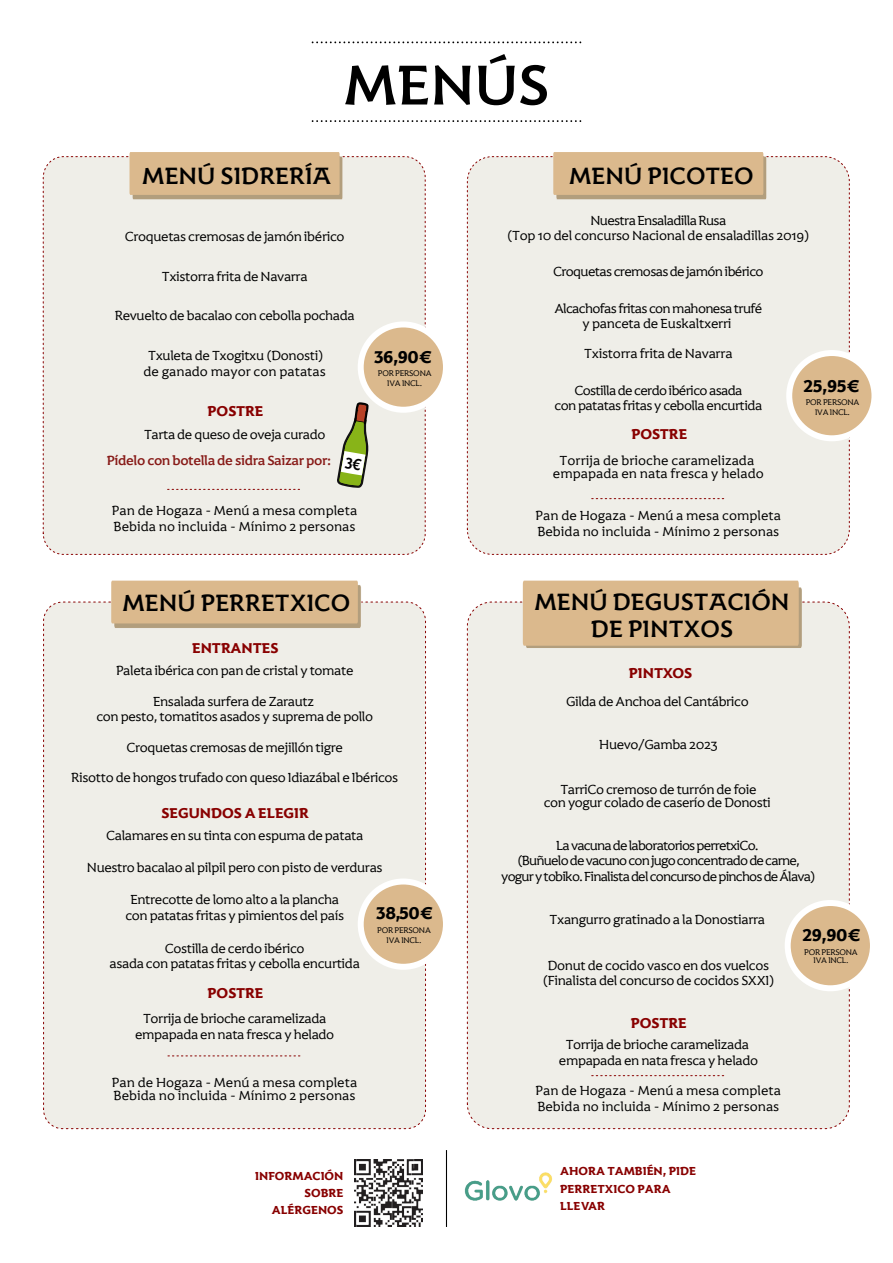
<style>
.page{position:relative;width:893px;height:1263px;background:#fff}
.page>*{position:absolute;margin:0;border:0;box-sizing:border-box;transform-origin:0 0}
.t1{font:600 59.1px "Harri Text";color:#000}
.t2{font:600 24.9px/26.8px "Harri Text";color:#000;text-align:center}
.t3{font:700 18px "Harri Text";letter-spacing:-.03em;color:#000}
.t4{font:700 15px "Harri Text";color:#800}
.t5{font:600 13.95px "Harri Text";letter-spacing:-.03em;color:#881b18}
.t6{font:13.5px/15px "Harri Text";letter-spacing:-.03em;color:#000;text-align:center}
.t7{font:13.5px/16.2px "Harri Text";color:#000}
.t8{font:13.5px/15.8px "Harri Text";letter-spacing:-.06em;color:#000;text-align:center}
.t9{font:13.5px/15px "Harri Text";letter-spacing:-.05em;color:#000;text-align:center}
.t10{font:700 12.3px/17.4px "Harri Text";color:#800;text-align:right}
.t11{font:8.4px/10.1px "Harri Text";letter-spacing:-.03em;color:#000;text-align:center}
</style>
<div class="page">
<div style="left:467px;top:602px;width:382px;height:526px;background:#efeee8;border-radius:24px"></div>
<div style="left:43px;top:157px;width:382px;height:397px;background:#efeee8;border-radius:21px"></div>
<div style="left:44px;top:602px;width:381px;height:526px;background:#efeee8;border-radius:19px"></div>
<div style="left:467px;top:157px;width:382px;height:397px;background:#efeee8;border-radius:25px"></div>
<svg style="left:592px;top:1075px;width:133px;height:1px"></svg>
<img style="left:354px;top:1159px;width:68px;height:68px">
<hr style="left:446px;top:1150px;width:1px;height:77px;background:#000">
<svg style="left:130px;top:152px;width:213px;height:48px;background:#d7b78d"></svg>
<svg style="left:111px;top:581px;width:250px;height:47px;background:#d6b68b"></svg>
<div style="left:523px;top:581px;width:279px;height:67px;background:#dbb98d"></div>
<svg style="left:553px;top:152px;width:214px;height:48px;background:#d7b78d"></svg>
<svg style="left:168px;top:489px;width:132px;height:1px"></svg>
<svg style="left:168px;top:1055px;width:133px;height:1px"></svg>
<svg style="left:592px;top:498px;width:133px;height:1px"></svg>
<img style="left:464px;top:1172px;width:88px;height:29px">
<svg style="left:312px;top:120px;width:269px;height:2px"></svg>
<svg style="left:312px;top:41px;width:269px;height:2px"></svg>
<div style="left:361px;top:324px;width:85px;height:86px;background:#dbb98d;border-radius:50%"></div>
<div style="left:358px;top:321px;width:91px;height:92px;border:6px solid #fff;border-radius:50%"></div>
<div style="left:789px;top:353px;width:85px;height:85px;background:#dbb98d;border-radius:50%"></div>
<div style="left:786px;top:350px;width:91px;height:91px;border:6px solid #fff;border-radius:50%"></div>
<div style="left:361px;top:881px;width:85px;height:86px;background:#dbb98d;border-radius:50%"></div>
<div style="left:358px;top:878px;width:91px;height:92px;border:6px solid #fff;border-radius:50%"></div>
<div style="left:788px;top:903px;width:85px;height:85px;background:#dbb98d;border-radius:50%"></div>
<div style="left:785px;top:900px;width:91px;height:91px;border:6px solid #fff;border-radius:50%"></div>
<svg style="left:337px;top:402px;width:32px;height:86px"></svg>
<h1 class="t1" style="left:344px;top:47px;width:207px">MENÚS</h1>
<h2 class="t2" style="left:142px;top:161px;width:191px">MENÚ SIDRERÍA</h2>
<h2 class="t2" style="left:569px;top:161px;width:186px">MENÚ PICOTEO</h2>
<p class="t6" style="left:125px;top:229px;width:221px">Croquetas cremosas de jamón ibérico</p>
<p class="t6" style="left:162px;top:268px;width:147px">Txistorra frita de Navarra</p>
<p class="t6" style="left:115px;top:308px;width:242px">Revuelto de bacalao con cebolla pochada</p>
<p class="t6" style="left:144px;top:347px;width:184px;line-height:16.2px">Txuleta de Txogitxu (Donosti) de ganado mayor con patatas</p>
<p class="t4" style="left:208px;top:401px;width:57px">POSTRE</p>
<h3 class="t3" style="left:374px;top:345px;width:60px">36,90€</h3>
<p class="t11" style="left:378px;top:368px;width:55px">POR PERSONA<br>IVA INCL.</p>
<p class="t6" style="left:507px;top:212px;width:305px">Nuestra Ensaladilla Rusa<br>(Top 10 del concurso Nacional de ensaladillas 2019)</p>
<p class="t9" style="left:553px;top:264px;width:212px">Croquetas cremosas de jamón ibérico</p>
<p class="t9" style="left:554px;top:301px;width:209px">Alcachofas fritas con mahonesa trufé y panceta de Euskaltxerri</p>
<p class="t6" style="left:584px;top:346px;width:150px">Txistorra frita de Navarra</p>
<p class="t6" style="left:554px;top:383px;width:209px">Costilla de cerdo ibérico asada<br>con patatas fritas y cebolla encurtida</p>
<h3 class="t3" style="left:803px;top:374px;width:58px">25,95€</h3>
<p class="t11" style="left:806px;top:397px;width:55px">POR PERSONA<br>IVA INCL.</p>
<p class="t6" style="left:144px;top:427px;width:183px">Tarta de queso de oveja curado</p>
<p class="t4" style="left:631px;top:424px;width:57px">POSTRE</p>
<p class="t5" style="left:107px;top:451px;width:226px">Pídelo con botella de sidra Saizar por:</p>
<p class="t7" style="left:112px;top:502px;width:247px">Pan de Hogaza - Menú a mesa completa<br>Bebida no incluida - Mínimo 2 personas</p>
<p class="t7" style="left:553px;top:454px;width:212px;line-height:13.2px;text-align:center">Torrija de brioche caramelizada empapada en nata fresca y helado</p>
<p class="t7" style="left:536px;top:507px;width:247px">Pan de Hogaza - Menú a mesa completa<br>Bebida no incluida - Mínimo 2 personas</p>
<h2 class="t2" style="left:122px;top:589px;width:229px">MENÚ PERRETXICO</h2>
<h2 class="t2" style="left:534px;top:588px;width:257px">MENÚ DEGUSTACIÓN<br>DE PINTXOS</h2>
<p class="t4" style="left:192px;top:638px;width:88px">ENTRANTES</p>
<p class="t6" style="left:116px;top:663px;width:239px">Paleta ibérica con pan de cristal y tomate</p>
<p class="t6" style="left:96px;top:694px;width:278px">Ensalada surfera de Zarautz<br>con pesto, tomatitos asados y suprema de pollo</p>
<p class="t6" style="left:127px;top:739px;width:218px">Croquetas cremosas de mejillón tigre</p>
<p class="t6" style="left:71px;top:770px;width:329px">Risotto de hongos trufado con queso Idiazábal e Ibéricos</p>
<p class="t4" style="left:162px;top:803px;width:149px">SEGUNDOS A ELEGIR</p>
<p class="t6" style="left:106px;top:827px;width:259px">Calamares en su tinta con espuma de patata</p>
<p class="t6" style="left:87px;top:859px;width:297px">Nuestro bacalao al pilpil pero con pisto de verduras</p>
<p class="t6" style="left:125px;top:891px;width:220px;line-height:16.5px">Entrecotte de lomo alto a la plancha con patatas fritas y pimientos del país</p>
<p class="t6" style="left:110px;top:940px;width:252px">Costilla de cerdo ibérico<br>asada con patatas fritas y cebolla encurtida</p>
<p class="t4" style="left:629px;top:663px;width:65px">PINTXOS</p>
<p class="t6" style="left:566px;top:694px;width:184px">Gilda de Anchoa del Cantábrico</p>
<p class="t6" style="left:599px;top:736px;width:120px">Huevo/Gamba 2023</p>
<p class="t6" style="left:544px;top:783px;width:229px;line-height:12.8px">TarriCo cremoso de turrón de foie<br>con yogur colado de caserío de Donosti</p>
<p class="t8" style="left:501px;top:837px;width:316px">La vacuna de laboratorios perretxiCo.<br>(Buñuelo de vacuno con jugo concentrado de carne, yogur y tobiko. Finalista del concurso de pinchos de Álava)</p>
<p class="t6" style="left:549px;top:912px;width:217px">Txangurro gratinado a la Donostiarra</p>
<p class="t6" style="left:542px;top:957px;width:234px">Donut de cocido vasco en dos vuelcos (Finalista del concurso de cocidos SXXI)</p>
<h3 class="t3" style="left:376px;top:901px;width:59px">38,50€</h3>
<p class="t11" style="left:377px;top:925px;width:55px">POR PERSONA<br>IVA INCL.</p>
<h3 class="t3" style="left:802px;top:923px;width:60px">29,90€</h3>
<p class="t11" style="left:804px;top:947px;width:55px;line-height:8.7px">POR PERSONA<br>IVA INCL.</p>
<p class="t4" style="left:208px;top:983px;width:57px">POSTRE</p>
<p class="t6" style="left:135px;top:1010px;width:201px;line-height:16.2px">Torrija de brioche caramelizada empapada en nata fresca y helado</p>
<p class="t7" style="left:112px;top:1075px;width:247px;line-height:13.2px">Pan de Hogaza - Menú a mesa completa<br>Bebida no incluida - Mínimo 2 personas</p>
<p class="t4" style="left:631px;top:1013px;width:57px">POSTRE</p>
<p class="t6" style="left:559px;top:1037px;width:201px;line-height:15.8px">Torrija de brioche caramelizada empapada en nata fresca y helado</p>
<p class="t7" style="left:536px;top:1082px;width:247px">Pan de Hogaza - Menú a mesa completa<br>Bebida no incluida - Mínimo 2 personas</p>
<p class="t10" style="left:255px;top:1166px;width:90px">INFORMACIÓN<br>SOBRE<br>ALÉRGENOS</p>
<p class="t10" style="left:560px;top:1162px;width:137px;text-align:left">AHORA TAMBIÉN, PIDE<br>PERRETXICO PARA<br>LLEVAR</p>
</div>
